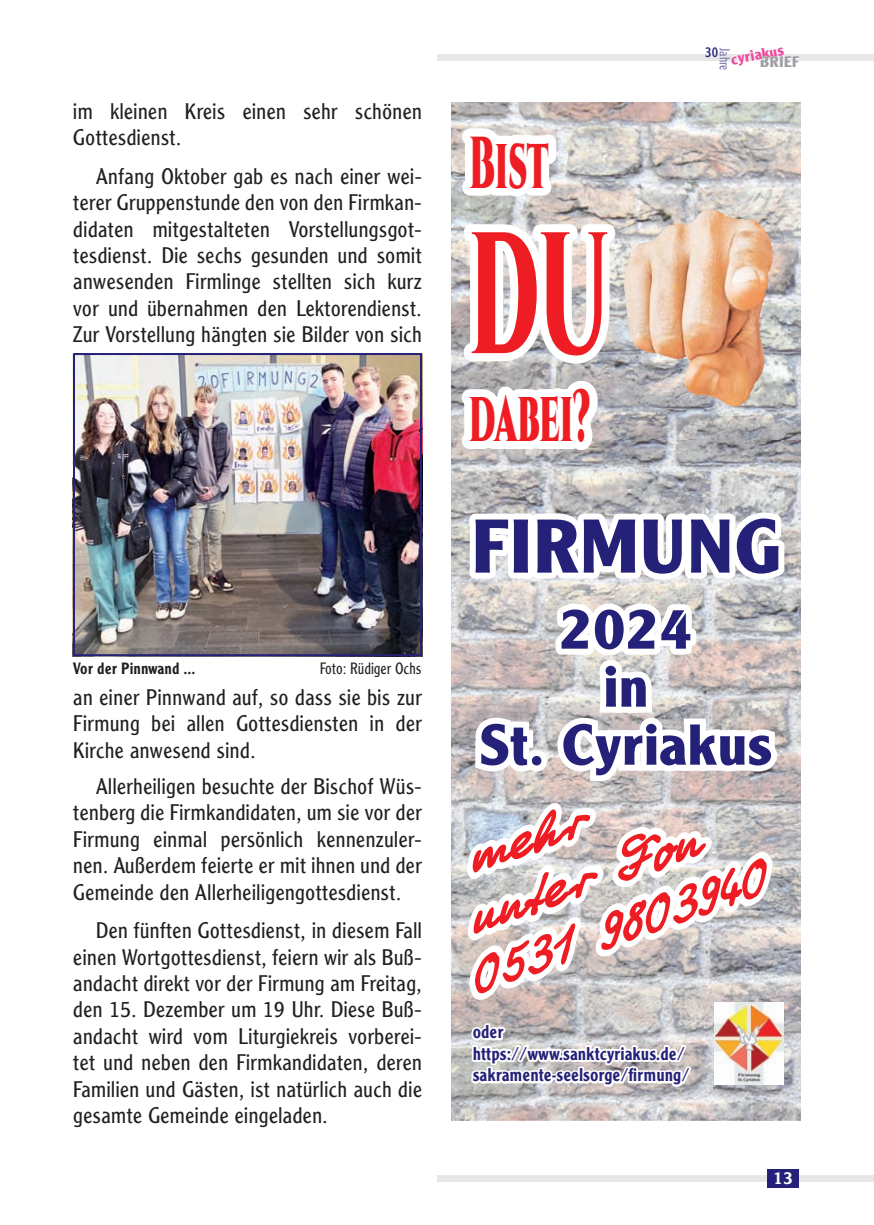
<style>
.page{position:relative;width:874px;height:1225px;background:#fff}
.page>*{position:absolute;margin:0;border:0;box-sizing:border-box;transform-origin:0 0}
.t1{font:900 172.6px "Cinzel";color:#ee1d23;scale:.48 1}
.t2{font:700 74px "AT Clearface Gothic";color:#252178}
.t3{font:900 73.4px "Cinzel";color:#ee1d23;scale:.48 1}
.t4{font:italic 68.4px/56.8px "Handschrift MARTIN Regular";color:#ee1d23;scale:1.13 1}
.t5{font:700 56px/58px "AT Clearface Gothic";color:#252178;text-align:center}
.t6{font:300 22px/26.4px "AT Clearface Gothic";color:#231f20;text-align:justify}
.t7{font:500 18px/21.6px "AT Clearface Gothic";color:#252178;scale:.9 1}
.t8{font:500 17px "AT Clearface Gothic";color:#fff}
.t9{font:500 16px "AT Clearface Gothic";color:#231f20;scale:.9 1}
.t10{font:300 16px "AT Clearface Gothic";color:#231f20;scale:.9 1}
.t11{font:700 15px "AT Clearface Gothic";color:#ed4c9c}
.t12{font:700 15px "AT Clearface Gothic";color:#9d9fa2}
.t13{font:300 14px "AT Clearface Gothic";color:#7b74ab;scale:.85 1}
.t14{font:14px "AT Clearface Gothic";color:#252178;scale:.85 1}
</style>
<div class="page">
<div style="left:437px;top:54px;width:436px;height:6px;background:#e6e7e9"></div>
<svg style="left:730px;top:54px;width:69px;height:7px"></svg>
<div style="left:437px;top:1175px;width:436px;height:6px;background:#e6e7e9"></div>
<img style="left:73px;top:353px;width:142px;height:303px">
<img style="left:215px;top:109px;width:598px;height:1079px">
<p class="t6" style="left:73px;top:98px;width:350px">im kleinen Kreis einen sehr schönen<br>Gottesdienst.</p>
<p class="t6" style="left:73px;top:162px;width:350px;text-indent:23px">Anfang Oktober gab es nach einer wei&shy;terer Gruppenstunde den von den Firmkan&shy;didaten mitgestalteten Vorstellungsgot&shy;tesdienst. Die sechs gesunden und somit anwesenden Firmlinge stellten sich kurz vor und übernahmen den Lektorendienst.<br>Zur Vorstellung hängten sie Bilder von sich</p>
<p class="t9" style="left:73px;top:658px;width:138px">Vor der Pinnwand ...</p>
<p class="t10" style="left:319px;top:659px;width:114px">Foto: Rüdiger Ochs</p>
<p class="t6" style="left:73px;top:683px;width:350px">an einer Pinnwand auf, so dass sie bis zur Firmung bei allen Gottesdiensten in der Kirche anwesend sind.</p>
<p class="t6" style="left:73px;top:773px;width:350px;text-indent:23px">Allerheiligen besuchte der Bischof Wüs&shy;tenberg die Firmkandidaten, um sie vor der Firmung einmal persönlich kennenzuler&shy;nen. Außerdem feierte er mit ihnen und der Gemeinde den Allerheiligengottesdienst.</p>
<p class="t6" style="left:73px;top:917px;width:350px;text-indent:23px">Den fünften Gottesdienst, in diesem Fall einen Wortgottesdienst, feiern wir als Buß&shy;andacht direkt vor der Firmung am Freitag, den 15. Dezember um 19 Uhr. Diese Buß&shy;andacht wird vom Liturgiekreis vorberei&shy;tet und neben den Firmkandidaten, deren Familien und Gästen, ist natürlich auch die gesamte Gemeinde eingeladen.</p>
<h3 class="t3" style="left:469px;top:116px;width:167px">Bist</h3>
<h1 class="t1" style="left:469px;top:185px;width:292px">DU</h1>
<h3 class="t3" style="left:469px;top:370px;width:255px">dabei?</h3>
<p class="t14" style="left:705px;top:44px;width:17px">30</p>
<p class="t11" style="left:729px;top:50px;width:55px;rotate:-10deg">cyriakus</p>
<p class="t13" style="left:733px;top:48px;width:28px;rotate:90deg">Jahre</p>
<p class="t12" style="left:759px;top:52px;width:41px">BRIEF</p>
<h2 class="t2" style="left:470px;top:498px;width:311px">FIRMUNG</h2>
<h3 class="t5" style="left:479px;top:598px;width:294px">2024<br>in<br>St. Cyriakus</h3>
<h3 class="t4" style="left:423px;top:855px;width:274px;text-indent:37px;rotate:-19deg">mehr<br>unter Fon<br>0531 9803940</h3>
<p class="t7" style="left:472px;top:1020px;width:242px">oder https://www.sanktcyriakus.de/ sakramente-seelsorge/firmung/</p>
<p class="t8" style="left:772px;top:1167px;width:21px">13</p>
</div>
